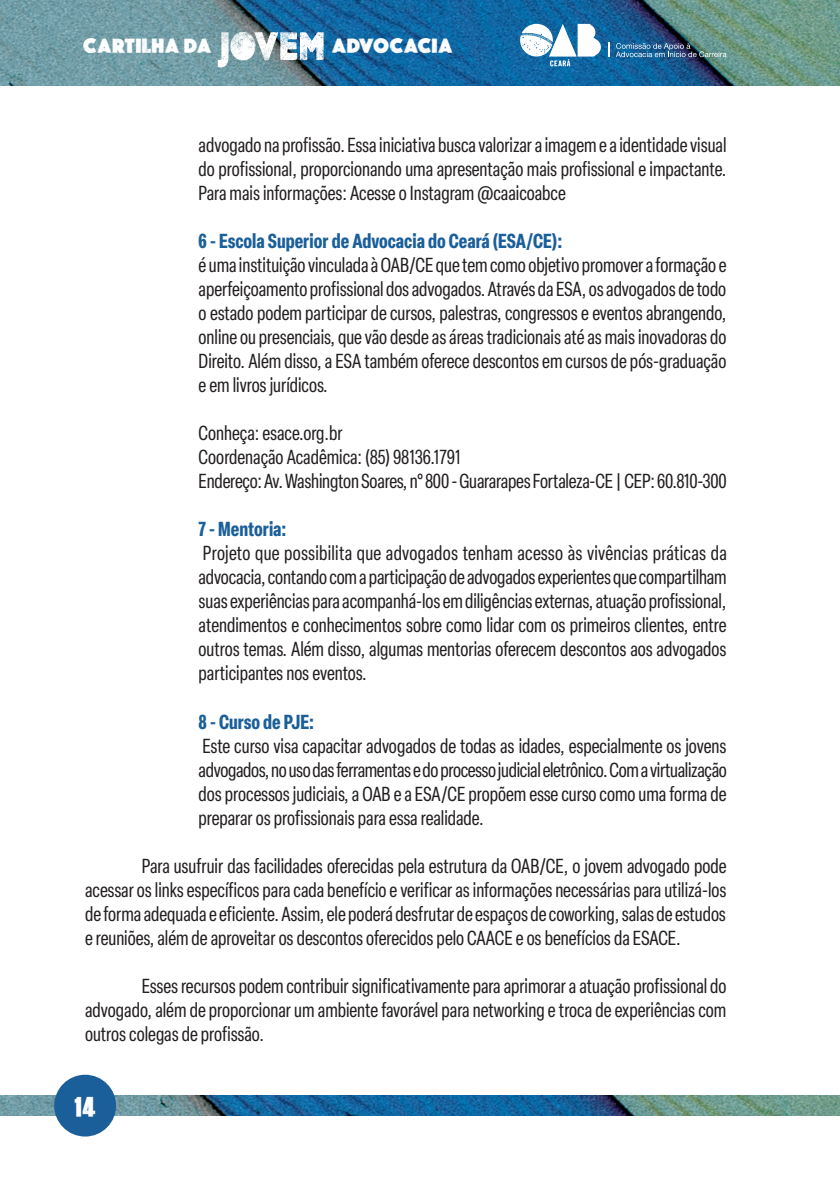
<style>
.page{position:relative;width:840px;height:1191px;background:#fff}
.page>*{position:absolute;margin:0;border:0;box-sizing:border-box;transform-origin:0 0}
.t1{font:condensed 20px/24px "Elza";color:#231f20;text-align:justify}
.t2{font:700 condensed 20px "Elza";color:#1a5f9a}
.t3{font:700 19.4px "ROADKINGPERSONALUSE";color:#fff}
.t4{font:19.4px "Dead Kansas";color:#fff}
</style>
<div class="page">
<img style="left:0;top:1095px;width:839px;height:20px">
<img style="left:0;top:0;width:839px;height:85px">
<div style="left:54px;top:1074px;width:62px;height:62px;background:#1a5f9a;border-radius:50%"></div>
<svg style="left:520px;top:24px;width:80px;height:42px"></svg>
<img style="left:615px;top:43px;width:111px;height:14px">
<svg style="left:608px;top:42px;width:1px;height:15px"></svg>
<svg style="left:217px;top:32px;width:106px;height:35px"></svg>
<p class="t3" style="left:83px;top:32px;width:130px">CARTILHA DA</p>
<p class="t3" style="left:331px;top:32px;width:123px">ADVOCACIA</p>
<p class="t1" style="left:198px;top:132px;width:529px">advogado na profissão. Essa iniciativa busca valorizar a imagem e a identidade visual do profissional, proporcionando uma apresentação mais profissional e impactante.<br>Para mais informações: Acesse o Instagram @caaicoabce</p>
<p class="t2" style="left:198px;top:227px;width:365px">6 - Escola Superior de Advocacia do Ceará (ESA/CE):</p>
<p class="t1" style="left:198px;top:252px;width:529px">é uma instituição vinculada à OAB/CE que tem como objetivo promover a formação e aperfeiçoamento profissional dos advogados. Através da ESA, os advogados de todo o estado podem participar de cursos, palestras, congressos e eventos abrangendo, online ou presenciais, que vão desde as áreas tradicionais até as mais inovadoras do Direito. Além disso, a ESA também oferece descontos em cursos de pós-graduação e em livros jurídicos.</p>
<p class="t1" style="left:198px;top:420px;width:529px;text-align:left">Conheça: esace.org.br<br>Coordenação Acadêmica: (85) 98136.1791<br>Endereço: Av. Washington Soares, n° 800 - Guararapes Fortaleza-CE | CEP: 60.810-300</p>
<p class="t2" style="left:198px;top:515px;width:89px">7 - Mentoria:</p>
<p class="t1" style="left:198px;top:540px;width:529px">Projeto que possibilita que advogados tenham acesso às vivências práticas da advocacia, contando com a participação de advogados experientes que compartilham suas experiências para acompanhá-los em diligências externas, atuação profissional, atendimentos e conhecimentos sobre como lidar com os primeiros clientes, entre outros temas. Além disso, algumas mentorias oferecem descontos aos advogados participantes nos eventos.</p>
<p class="t2" style="left:198px;top:707px;width:117px">8 - Curso de PJE:</p>
<p class="t1" style="left:198px;top:732px;width:529px">Este curso visa capacitar advogados de todas as idades, especialmente os jovens advogados, no uso das ferramentas e do processo judicial eletrônico. Com a virtualização dos processos judiciais, a OAB e a ESA/CE propõem esse curso como uma forma de preparar os profissionais para essa realidade.</p>
<p class="t1" style="left:85px;top:852px;width:642px;text-indent:57px">Para usufruir das facilidades oferecidas pela estrutura da OAB/CE, o jovem advogado pode acessar os links específicos para cada benefício e verificar as informações necessárias para utilizá-los de forma adequada e eficiente. Assim, ele poderá desfrutar de espaços de coworking, salas de estudos e reuniões, além de aproveitar os descontos oferecidos pelo CAACE e os benefícios da ESACE.</p>
<p class="t1" style="left:85px;top:972px;width:642px;text-indent:57px">Esses recursos podem contribuir significativamente para aprimorar a atuação profissional do advogado, além de proporcionar um ambiente favorável para networking e troca de experiências com outros colegas de profissão.</p>
<p class="t4" style="left:74px;top:1096px;width:23px">14</p>
</div>
